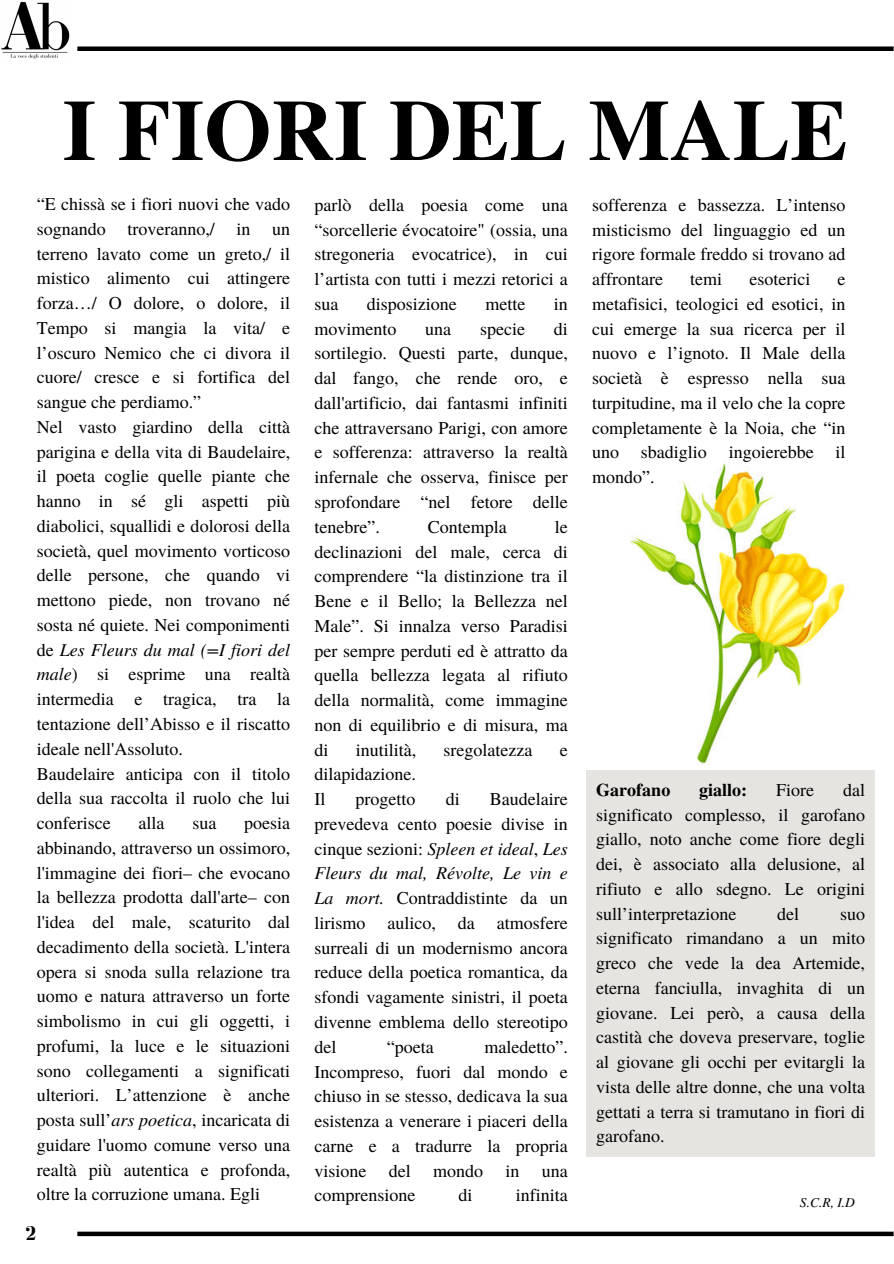
<style>
.page{position:relative;width:894px;height:1264px;background:#fff}
.page>*{position:absolute;margin:0;border:0;box-sizing:border-box;transform-origin:0 0}
.t1{font:700 86.4px "Te X Gyre Termes";color:#000}
.t2{font:700 20.85px "Bodoni FLF";color:#000}
.t3{font:18px/24.8px "Te X Gyre Termes";color:#000;text-align:justify}
.t4{font:700 18px "Te X Gyre Termes";color:#000}
.t5{font:italic 13.5px "Te X Gyre Termes";color:#000}
.s1{font-style:italic}
</style>
<div class="page">
<img style="left:1px;top:1px;width:69px;height:59px">
<div style="left:77px;top:46px;width:816px;height:5px;background:#000"></div>
<div style="left:77px;top:1231px;width:816px;height:5px;background:#000"></div>
<img style="left:630px;top:463px;width:245px;height:336px">
<div style="left:586px;top:770px;width:288px;height:386px;background:#e5e4e0"></div>
<h2 class="t1" style="left:62px;top:63px;width:786px">I FIORI DEL MALE</h2>
<h2 class="t3" style="left:37px;top:191px;width:255px;text-align:left">“E chissà se i fiori nuovi che vado sognando troveranno,/ in un terreno lavato come un greto,/ il mistico alimento cui attingere forza…/ O dolore, o dolore, il<br>Tempo si mangia la vita/ e l’oscuro Nemico che ci divora il cuore/ cresce e si fortifica del sangue che perdiamo.”<br>Nel vasto giardino della città parigina e della vita di Baudelaire, il poeta coglie quelle piante che hanno in sé gli aspetti più diabolici, squallidi e dolorosi della società, quel movimento vorticoso delle persone, che quando vi mettono piede, non trovano né sosta né quiete. Nei componimenti de <span class="s1">Les Fleurs du mal (=I fiori del male</span>) si esprime una realtà intermedia e tragica, tra la tentazione dell’Abisso e il riscatto ideale nell'Assoluto.<br>Baudelaire anticipa con il titolo della sua raccolta il ruolo che lui conferisce</h2>
<h2 class="t3" style="left:138px;top:809px;width:27px">alla</h2>
<h2 class="t3" style="left:192px;top:809px;width:25px">sua</h2>
<h2 class="t3" style="left:37px;top:809px;width:255px;text-indent:207px">poesia abbinando, attraverso un ossimoro, l'immagine dei fiori– che evocano la bellezza prodotta dall'arte– con l'idea del male, scaturito dal decadimento della società. L'intera opera si snoda sulla relazione tra uomo e natura attraverso un forte simbolismo in cui gli oggetti, i profumi, la luce e le situazioni sono collegamenti a significati ulteriori. L’attenzione è anche posta sull’<span class="s1">ars poetica</span>, incaricata di guidare l'uomo comune verso una realtà più autentica e profonda, oltre la corruzione umana. Egli</h2>
<h2 class="t2" style="left:24px;top:1221px;width:14px">2</h2>
<p class="t3" style="left:314px;top:191px;width:255px">parlò della poesia come una “sorcellerie évocatoire" (ossia, una stregoneria evocatrice), in cui l’artista con tutti i mezzi retorici a sua</p>
<p class="t3" style="left:367px;top:290px;width:92px">disposizione</p>
<p class="t3" style="left:485px;top:290px;width:41px">mette</p>
<p class="t3" style="left:553px;top:290px;width:16px">in</p>
<p class="t3" style="left:314px;top:315px;width:84px">movimento</p>
<p class="t3" style="left:425px;top:315px;width:27px">una</p>
<p class="t3" style="left:480px;top:315px;width:46px">specie</p>
<p class="t3" style="left:314px;top:315px;width:255px;text-indent:239px">di sortilegio. Questi parte, dunque, dal fango, che rende oro, e dall'artificio, dai fantasmi infiniti che attraversano Parigi, con amore e sofferenza: attraverso la realtà infernale che osserva, finisce per sprofondare “nel fetore delle tenebre”.</p>
<p class="t3" style="left:314px;top:513px;width:255px;text-indent:240px">le declinazioni del male, cerca di comprendere “la distinzione tra il Bene e il Bello; la Bellezza nel Male”. Si innalza verso Paradisi per sempre perduti ed è attratto da quella bellezza legata al rifiuto della normalità, come immagine non di equilibrio e di misura, ma di</p>
<p class="t3" style="left:428px;top:513px;width:81px">Contempla</p>
<p class="t3" style="left:355px;top:736px;width:62px">inutilità,</p>
<p class="t3" style="left:443px;top:736px;width:90px">sregolatezza</p>
<p class="t3" style="left:559px;top:736px;width:9px">e</p>
<p class="t3" style="left:314px;top:761px;width:103px">dilapidazione.<br>Il</p>
<p class="t3" style="left:314px;top:785px;width:255px;text-indent:175px">Baudelaire prevedeva cento poesie divise in cinque sezioni: <span class="s1">Spleen et ideal</span>, <span class="s1">Les Fleurs du mal, Révolte, Le vin e La mort.</span> Contraddistinte da un lirismo aulico, da atmosfere surreali di un modernismo ancora reduce della poetica romantica, da sfondi vagamente sinistri, il poeta divenne emblema dello stereotipo del</p>
<p class="t3" style="left:355px;top:785px;width:61px">progetto</p>
<p class="t3" style="left:445px;top:785px;width:16px">di</p>
<p class="t3" style="left:314px;top:1033px;width:255px;text-indent:170px">maledetto”.<br>Incompreso, fuori dal mondo e chiuso in se stesso, dedicava la sua esistenza a venerare i piaceri della carne e a tradurre la propria visione del mondo in una comprensione</p>
<p class="t3" style="left:387px;top:1033px;width:48px">“poeta</p>
<p class="t3" style="left:458px;top:1181px;width:16px">di</p>
<p class="t3" style="left:515px;top:1181px;width:54px">infinita</p>
<p class="t3" style="left:592px;top:191px;width:255px">sofferenza e bassezza. L’intenso misticismo del linguaggio ed un rigore formale freddo si trovano ad affrontare</p>
<p class="t3" style="left:690px;top:266px;width:34px">temi</p>
<p class="t3" style="left:749px;top:266px;width:62px">esoterici</p>
<p class="t3" style="left:592px;top:266px;width:255px;text-indent:245px">e metafisici, teologici ed esotici, in cui emerge la sua ricerca per il nuovo e l’ignoto. Il Male della società è espresso nella sua turpitudine, ma il velo che la copre completamente è la Noia, che “in uno sbadiglio ingoierebbe il mondo”.</p>
<p class="t4" style="left:596px;top:775px;width:75px">Garofano</p>
<p class="t4" style="left:699px;top:775px;width:50px">giallo:</p>
<p class="t3" style="left:776px;top:776px;width:39px">Fiore</p>
<p class="t3" style="left:596px;top:776px;width:270px;text-indent:247px">dal significato complesso, il garofano giallo, noto anche come fiore degli dei, è associato alla delusione, al rifiuto e allo sdegno. Le origini sull’interpretazione</p>
<p class="t3" style="left:777px;top:900px;width:23px">del</p>
<p class="t3" style="left:596px;top:900px;width:270px;text-indent:244px">suo significato rimandano a un mito greco che vede la dea Artemide, eterna fanciulla, invaghita di un giovane. Lei però, a causa della castità che doveva preservare, toglie al giovane gli occhi per evitargli la vista delle altre donne, che una volta gettati a terra si tramutano in fiori di garofano.</p>
<h2 class="t5" style="left:799px;top:1192px;width:57px">S.C.R, I.D</h2>
</div>
